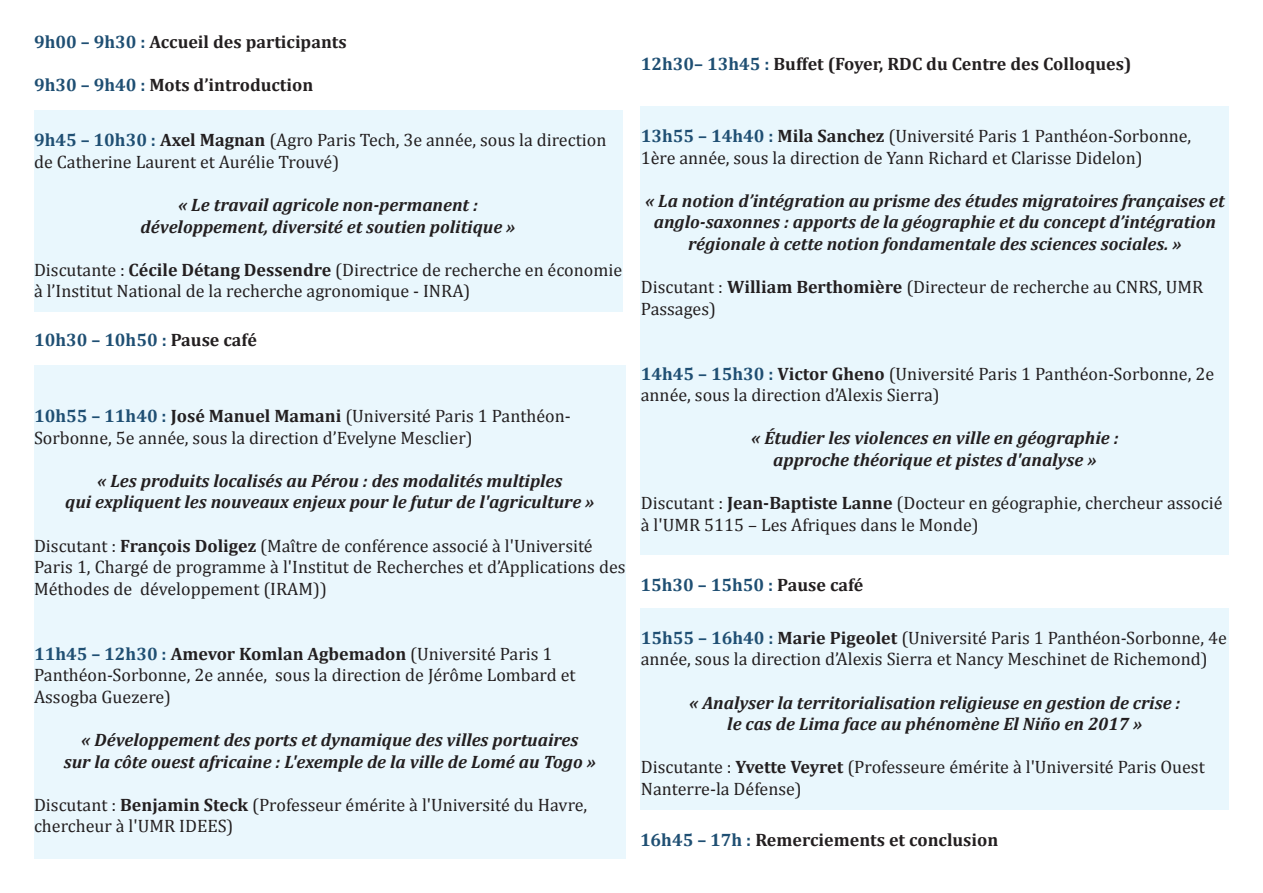
<style>
.page{position:relative;width:1263px;height:893px;background:#fff}
.page>*{position:absolute;margin:0;border:0;box-sizing:border-box;transform-origin:0 0}
.t1{font:18px/21.6px "Cambria";color:#231f20}
.t2{font:italic 700 18px/21.6px "Cambria";color:#231f20;text-align:center}
.t3{font:700 18px "Cambria";color:#231f20}
.t4{font:700 18px "Cambria";color:#1f4f73}
.s1{color:#1f4f73}
.s2{font-weight:700;color:#1f4f73}
.s3{font-weight:700}
.s4{color:#231f20}
</style>
<div class="page">
<div style="left:34px;top:111px;width:588px;height:201px;background:#e9f7fd"></div>
<div style="left:34px;top:366px;width:592px;height:493px;background:#eaf7fd"></div>
<div style="left:641px;top:106px;width:588px;height:449px;background:#e9f7fd"></div>
<div style="left:641px;top:608px;width:588px;height:202px;background:#e9f7fd"></div>
<p class="t3" style="left:34px;top:29px;width:314px"><span class="s1">9h00 – 9h30 :</span> Accueil des participants</p>
<p class="t3" style="left:34px;top:72px;width:281px"><span class="s1">9h30 – 9h40 :</span> Mots d’introduction</p>
<p class="t1" style="left:34px;top:129px;width:574px"><span class="s2">9h45 – 10h30 :</span> <span class="s3">Axel Magnan</span> (Agro Paris Tech, 3e année, sous la direction de Catherine Laurent et Aurélie Trouvé)</p>
<p class="t2" style="left:141px;top:193px;width:376px">« Le travail agricole non-permanent : développement, diversité et soutien politique »</p>
<p class="t1" style="left:34px;top:259px;width:590px">Discutante : <span class="s3">Cécile Détang Dessendre</span> (Directrice de recherche en économie à l’Institut National de la recherche agronomique - INRA)</p>
<p class="t4" style="left:34px;top:327px;width:224px">10h30 – 10h50 : <span class="s4">Pause café</span></p>
<p class="t1" style="left:34px;top:405px;width:538px"><span class="s2">10h55 – 11h40 :</span> <span class="s3">José Manuel Mamani</span> (Université Paris 1 Panthéon-<br>Sorbonne, 5e année, sous la direction d’Evelyne Mesclier)</p>
<p class="t2" style="left:65px;top:469px;width:531px">« Les produits localisés au Pérou : des modalités multiples<br>qui expliquent les nouveaux enjeux pour le futur de l'agriculture »</p>
<p class="t1" style="left:34px;top:535px;width:593px">Discutant : <span class="s3">François Doligez</span> (Maître de conférence associé à l'Université<br>Paris 1, Chargé de programme à l'Institut de Recherches et d’Applications des<br>Méthodes de développement (IRAM))</p>
<p class="t1" style="left:34px;top:643px;width:543px"><span class="s2">11h45 – 12h30 :</span> <span class="s3">Amevor Komlan Agbemadon</span> (Université Paris 1<br>Panthéon-Sorbonne, 2e année, sous la direction de Jérôme Lombard et<br>Assogba Guezere)</p>
<p class="t2" style="left:64px;top:728px;width:534px">« Développement des ports et dynamique des villes portuaires<br>sur la côte ouest africaine : L'exemple de la ville de Lomé au Togo »</p>
<p class="t1" style="left:34px;top:794px;width:555px">Discutant : <span class="s3">Benjamin Steck</span> (Professeur émérite à l'Université du Havre, chercheur à l'UMR IDEES)</p>
<p class="t3" style="left:641px;top:51px;width:492px"><span class="s1">12h30– 13h45 :</span> Buffet (Foyer, RDC du Centre des Colloques)</p>
<p class="t1" style="left:641px;top:125px;width:552px"><span class="s2">13h55 – 14h40 :</span> <span class="s3">Mila Sanchez</span> (Université Paris 1 Panthéon-Sorbonne,<br>1ère année, sous la direction de Yann Richard et Clarisse Didelon)</p>
<p class="t2" style="left:645px;top:189px;width:581px">« La notion d’intégration au prisme des études migratoires françaises et anglo-saxonnes : apports de la géographie et du concept d’intégration régionale à cette notion fondamentale des sciences sociales. »</p>
<p class="t1" style="left:641px;top:276px;width:564px">Discutant : <span class="s3">William Berthomière</span> (Directeur de recherche au CNRS, UMR<br>Passages)</p>
<p class="t1" style="left:641px;top:362px;width:575px"><span class="s2">14h45 – 15h30 :</span> <span class="s3">Victor Gheno</span> (Université Paris 1 Panthéon-Sorbonne, 2e année, sous la direction d’Alexis Sierra)</p>
<p class="t2" style="left:751px;top:427px;width:369px">« Étudier les violences en ville en géographie : approche théorique et pistes d'analyse »</p>
<p class="t1" style="left:641px;top:492px;width:583px">Discutant : <span class="s3">Jean-Baptiste Lanne</span> (Docteur en géographie, chercheur associé à l'UMR 5115 – Les Afriques dans le Monde)</p>
<p class="t4" style="left:640px;top:572px;width:224px">15h30 – 15h50 : <span class="s4">Pause café</span></p>
<p class="t1" style="left:641px;top:627px;width:587px"><span class="s2">15h55 – 16h40 :</span> <span class="s3">Marie Pigeolet</span> (Université Paris 1 Panthéon-Sorbonne, 4e année, sous la direction d’Alexis Sierra et Nancy Meschinet de Richemond)</p>
<p class="t2" style="left:689px;top:691px;width:493px">« Analyser la territorialisation religieuse en gestion de crise : le cas de Lima face au phénomène El Niño en 2017 »</p>
<p class="t1" style="left:641px;top:756px;width:565px">Discutante : <span class="s3">Yvette Veyret</span> (Professeure émérite à l'Université Paris Ouest<br>Nanterre-la Défense)</p>
<p class="t3" style="left:640px;top:827px;width:360px"><span class="s1">16h45 – 17h :</span> Remerciements et conclusion</p>
</div>
